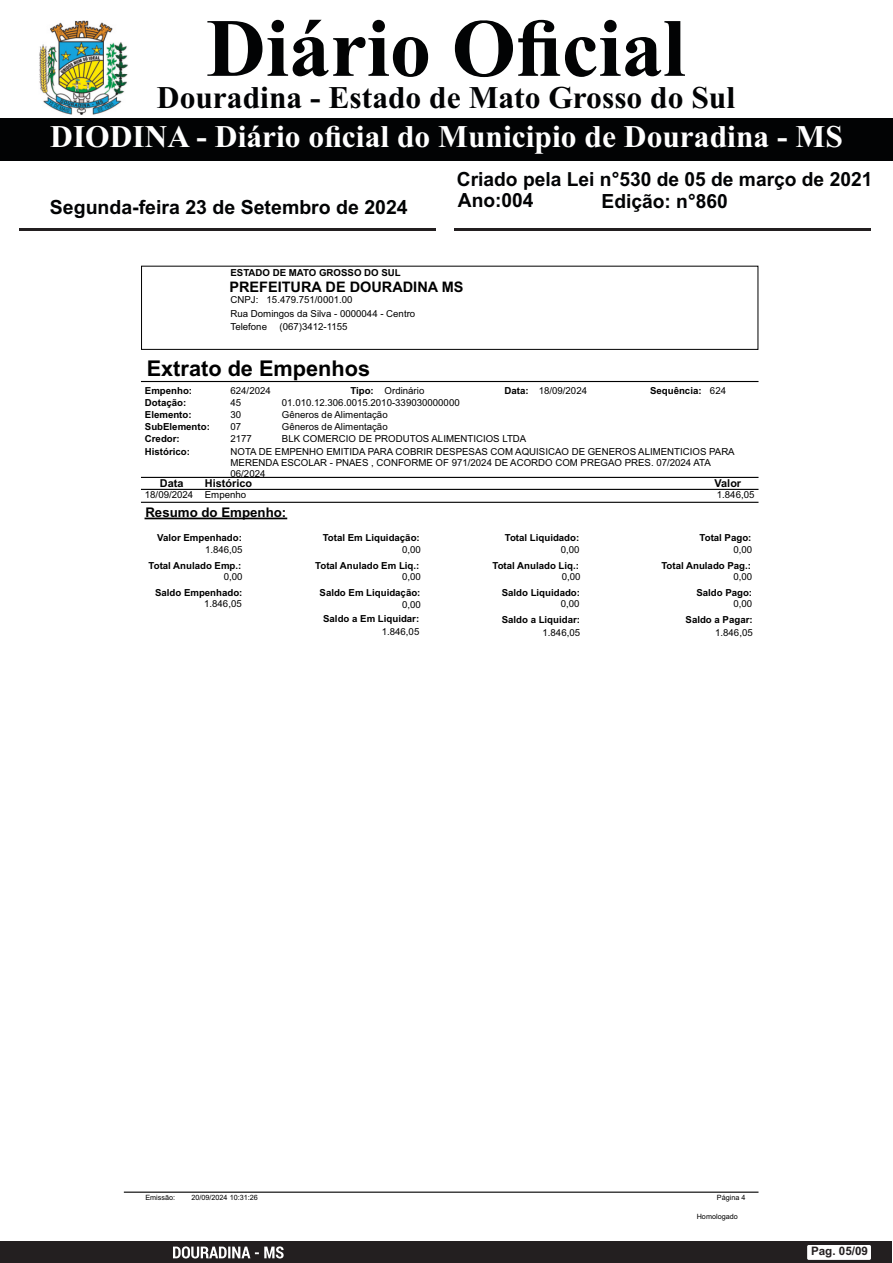
<style>
.page{position:relative;width:893px;height:1263px;background:#fff}
.page>*{position:absolute;margin:0;border:0;box-sizing:border-box;transform-origin:0 0}
.t1{font:700 82.5px "Times New Roman";color:#020304}
.t2{font:700 31.5px "Times New Roman";color:#fff}
.t3{font:700 31.5px "Times New Roman";color:#020304}
.t4{font:700 21.75px "Arial";color:#000}
.t5{font:700 19.5px "Arial";color:#020304}
.t6{font:700 14.55px "Arial";color:#000}
.t7{font:700 13.35px "Arial";color:#000}
.t8{font:700 11.7px "Arial";color:#231f20}
.t9{font:700 10.8px "Arial";color:#000}
.t10{font:9.6px/13.5px "Arial";color:#000}
.t11{font:700 9.6px/12px "Arial";color:#000}
.t12{font:7.2px "Arial";color:#000}
.s1{font-weight:700}
.s2{font-weight:400}
</style>
<div class="page">
<hr style="left:142px;top:381px;width:616px;height:1px;background:#000">
<div style="left:141px;top:266px;width:617px;height:84px;border:1px solid #000"></div>
<hr style="left:142px;top:477px;width:616px;height:1px;background:#000">
<hr style="left:142px;top:489px;width:616px;height:1px;background:#000">
<hr style="left:142px;top:502px;width:616px;height:1px;background:#000">
<hr style="left:145px;top:518px;width:141px;height:1px;background:#000">
<hr style="left:124px;top:1191px;width:634px;height:2px;background:#000">
<div style="left:0;top:118px;width:893px;height:43px;background:#020304"></div>
<img style="left:39px;top:20px;width:89px;height:95px">
<div style="left:0;top:1242px;width:892px;height:21px;background:#231f20"></div>
<div style="left:807px;top:1245px;width:64px;height:15px;background:#fff;border-radius:2px"></div>
<svg style="left:173px;top:1246px;width:111px;height:12px"></svg>
<hr style="left:455px;top:229px;width:416px;height:2px;background:#231f20">
<hr style="left:19px;top:229px;width:416px;height:2px;background:#231f20">
<h1 class="t1" style="left:206px;top:20px;width:481px">Diário Oficial</h1>
<h2 class="t3" style="left:157px;top:87px;width:580px">Douradina - Estado de Mato Grosso do Sul</h2>
<h2 class="t2" style="left:50px;top:126px;width:794px">DIODINA - Diário oficial do Municipio de Douradina - MS</h2>
<h3 class="t5" style="left:457px;top:171px;width:417px">Criado pela Lei n°530 de 05 de março de 2021</h3>
<h3 class="t5" style="left:50px;top:200px;width:359px">Segunda-feira 23 de Setembro de 2024</h3>
<h3 class="t5" style="left:458px;top:193px;width:77px">Ano:004</h3>
<h3 class="t5" style="left:602px;top:193px;width:128px">Edição: n°860</h3>
<p class="t11" style="left:231px;top:267px;width:172px">ESTADO DE MATO GROSSO DO SUL</p>
<h3 class="t6" style="left:229px;top:281px;width:236px">PREFEITURA DE DOURADINA MS</h3>
<p class="t10" style="left:267px;top:294px;width:87px">15.479.751/0001.00</p>
<p class="t10" style="left:280px;top:321px;width:70px">(067)3412-1155</p>
<p class="t10" style="left:231px;top:294px;width:186px">CNPJ:<br>Rua Domingos da Silva - 0000044 - Centro<br>Telefone</p>
<h3 class="t4" style="left:147px;top:360px;width:225px">Extrato de Empenhos</h3>
<p class="t11" style="left:145px;top:385px;width:66px">Empenho:<br>Dotação:<br>Elemento:<br>SubElemento:</p>
<p class="t10" style="left:231px;top:384px;width:42px">624/2024</p>
<p class="t10" style="left:350px;top:384px;width:75px"><span class="s1">Tipo:</span> Ordinário</p>
<p class="t10" style="left:504px;top:384px;width:84px"><span class="s1">Data:</span> 18/09/2024</p>
<p class="t11" style="left:650px;top:385px;width:78px">Sequência: <span class="s2">624</span></p>
<p class="t10" style="left:231px;top:396px;width:12px">45</p>
<p class="t10" style="left:282px;top:396px;width:179px">01.010.12.306.0015.2010-339030000000</p>
<p class="t10" style="left:231px;top:409px;width:12px;line-height:12px">30<br>07</p>
<p class="t10" style="left:282px;top:409px;width:107px;line-height:12px">Gêneros de Alimentação<br>Gêneros de Alimentação</p>
<p class="t11" style="left:145px;top:433px;width:36px">Credor:</p>
<p class="t10" style="left:231px;top:432px;width:23px">2177</p>
<p class="t10" style="left:282px;top:432px;width:246px">BLK COMERCIO DE PRODUTOS ALIMENTICIOS LTDA</p>
<p class="t9" style="left:160px;top:479px;width:25px">Data</p>
<p class="t9" style="left:205px;top:479px;width:49px">Histórico</p>
<p class="t9" style="left:715px;top:479px;width:28px">Valor</p>
<p class="t10" style="left:145px;top:489px;width:103px">18/09/2024 Empenho</p>
<p class="t10" style="left:717px;top:489px;width:39px">1.846,05</p>
<p class="t11" style="left:145px;top:446px;width:47px">Histórico:</p>
<p class="t10" style="left:231px;top:446px;width:506px;line-height:11.1px">NOTA DE EMPENHO EMITIDA PARA COBRIR DESPESAS COM AQUISICAO DE GENEROS ALIMENTICIOS PARA<br>MERENDA ESCOLAR - PNAES , CONFORME OF 971/2024 DE ACORDO COM PREGAO PRES. 07/2024 ATA<br>06/2024</p>
<h3 class="t7" style="left:145px;top:507px;width:143px">Resumo do Empenho:</h3>
<p class="t11" style="left:157px;top:533px;width:86px">Valor Empenhado:</p>
<p class="t11" style="left:323px;top:533px;width:99px">Total Em Liquidação:</p>
<p class="t11" style="left:505px;top:533px;width:76px">Total Liquidado:</p>
<p class="t11" style="left:700px;top:533px;width:53px">Total Pago:</p>
<p class="t10" style="left:205px;top:544px;width:39px">1.846,05</p>
<p class="t10" style="left:402px;top:544px;width:20px">0,00</p>
<p class="t10" style="left:561px;top:544px;width:20px">0,00</p>
<p class="t10" style="left:733px;top:544px;width:20px">0,00</p>
<p class="t11" style="left:149px;top:560px;width:94px">Total Anulado Emp.:</p>
<p class="t11" style="left:315px;top:560px;width:106px">Total Anulado Em Liq.:</p>
<p class="t11" style="left:493px;top:560px;width:88px">Total Anulado Liq.:</p>
<p class="t11" style="left:661px;top:560px;width:91px">Total Anulado Pag.:</p>
<p class="t10" style="left:224px;top:571px;width:20px">0,00</p>
<p class="t10" style="left:402px;top:571px;width:20px">0,00</p>
<p class="t10" style="left:562px;top:571px;width:20px">0,00</p>
<p class="t10" style="left:733px;top:571px;width:20px">0,00</p>
<p class="t11" style="left:155px;top:587px;width:89px">Saldo Empenhado:</p>
<p class="t11" style="left:320px;top:587px;width:102px">Saldo Em Liquidação:</p>
<p class="t11" style="left:502px;top:587px;width:80px">Saldo Liquidado:</p>
<p class="t11" style="left:696px;top:587px;width:57px">Saldo Pago:</p>
<p class="t10" style="left:204px;top:598px;width:39px">1.846,05</p>
<p class="t10" style="left:402px;top:599px;width:20px">0,00</p>
<p class="t10" style="left:561px;top:598px;width:20px">0,00</p>
<p class="t10" style="left:733px;top:598px;width:20px">0,00</p>
<p class="t11" style="left:323px;top:614px;width:98px">Saldo a Em Liquidar:</p>
<p class="t10" style="left:382px;top:626px;width:39px">1.846,05</p>
<p class="t11" style="left:502px;top:615px;width:80px">Saldo a Liquidar:</p>
<p class="t11" style="left:685px;top:615px;width:69px">Saldo a Pagar:</p>
<p class="t10" style="left:542px;top:627px;width:39px">1.846,05</p>
<p class="t10" style="left:715px;top:627px;width:39px">1.846,05</p>
<p class="t12" style="left:145px;top:1195px;width:31px">Emissão:</p>
<p class="t12" style="left:191px;top:1195px;width:68px">20/09/2024 10:31:26</p>
<p class="t12" style="left:717px;top:1195px;width:30px">Página 4</p>
<p class="t12" style="left:697px;top:1214px;width:43px">Homologado</p>
<p class="t8" style="left:811px;top:1247px;width:59px">Pag. 05/09</p>
</div>
